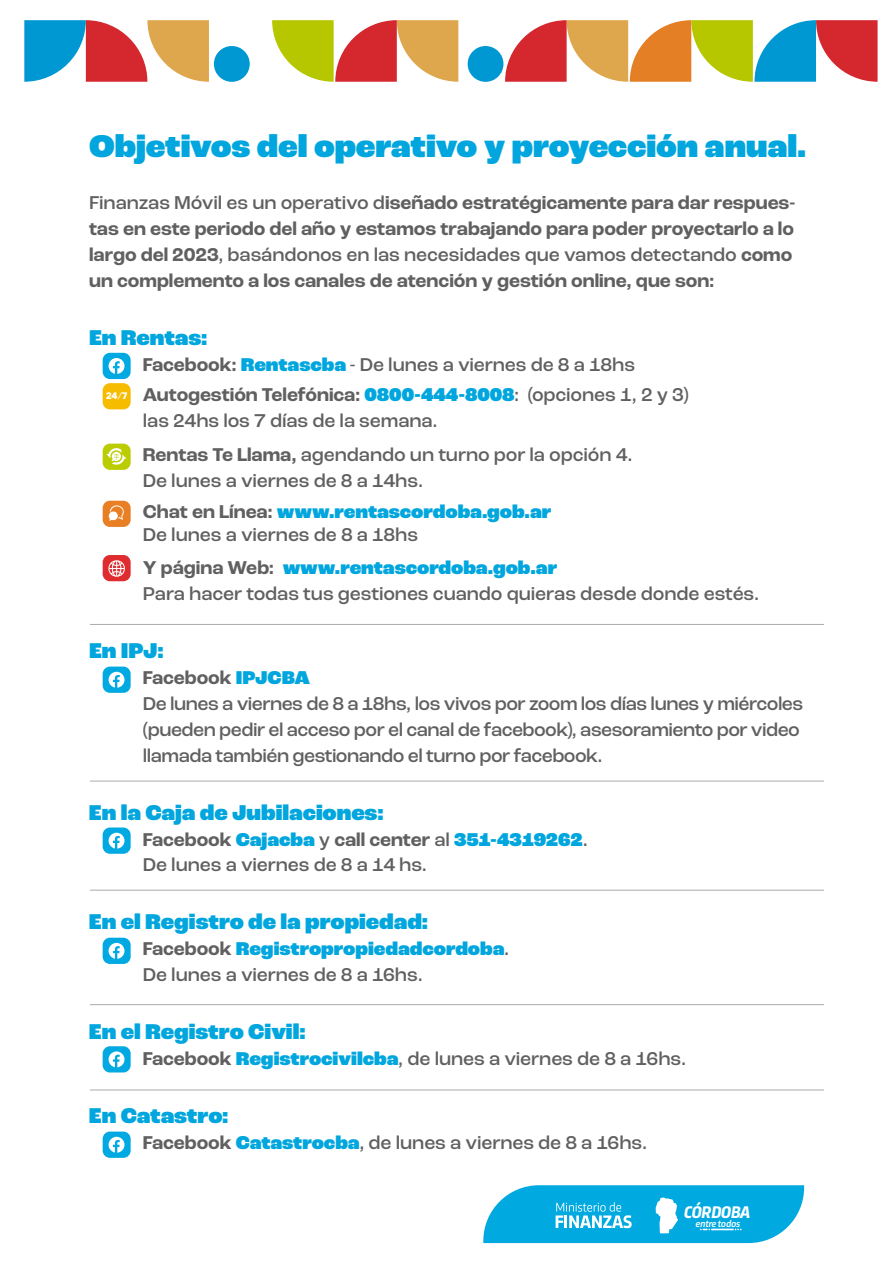
<style>
.page{position:relative;width:893px;height:1263px;background:#fff}
.page>*{position:absolute;margin:0;border:0;box-sizing:border-box;transform-origin:0 0}
.t1{font:900 33px "Roc Grotesk";letter-spacing:-.005em;color:#00a6dd}
.t2{font:900 22.5px "Roc Grotesk";color:#00a6dd}
.t3{font:500 19.5px/26px "Roc Grotesk";letter-spacing:-.01em;color:#606060}
.t4{font:700 19.5px/26px "Roc Grotesk";color:#606060}
.t5{font:900 19.5px/33.8px "Roc Grotesk";letter-spacing:-.005em;color:#00a6dd}
.t6{font:italic 700 17.55px "Trasandina";letter-spacing:-.025em;color:#fff}
.t7{font:900 10.35px "Firme";color:#fff}
.t8{font:italic 500 10.05px "Trasandina";letter-spacing:-.015em;color:#fff}
.s1{font-weight:500}
.s2{font-weight:700}
.s3{font-weight:900;color:#00a6dd}
.s4{font-weight:500;color:#606060}
.s5{font-weight:700;color:#606060}
</style>
<div class="page">
<svg style="left:483px;top:1185px;width:321px;height:58px;background:#25b5e4"></svg>
<svg style="left:505px;top:20px;width:372px;height:62px"></svg>
<svg style="left:24px;top:20px;width:185px;height:62px"></svg>
<svg style="left:272px;top:20px;width:186px;height:62px"></svg>
<div style="left:468px;top:46px;width:35px;height:36px;background:#0098d2;border-radius:50%"></div>
<div style="left:214px;top:46px;width:36px;height:36px;background:#0098d2;border-radius:50%"></div>
<div style="left:103px;top:444px;width:28px;height:26px;background:#bc0;border-radius:7px"></div>
<svg style="left:106px;top:448px;width:21px;height:17px"></svg>
<div style="left:103px;top:353px;width:28px;height:26px;background:#00a9e1;border-radius:7px"></div>
<svg style="left:109px;top:358px;width:16px;height:16px"></svg>
<div style="left:103px;top:667px;width:28px;height:26px;background:#00a9e1;border-radius:7px"></div>
<svg style="left:109px;top:672px;width:16px;height:16px"></svg>
<div style="left:103px;top:827px;width:28px;height:27px;background:#00a9e1;border-radius:7px"></div>
<svg style="left:109px;top:833px;width:16px;height:16px"></svg>
<div style="left:103px;top:938px;width:28px;height:26px;background:#00a9e1;border-radius:7px"></div>
<svg style="left:109px;top:943px;width:16px;height:16px"></svg>
<div style="left:103px;top:1046px;width:28px;height:26px;background:#00a9e1;border-radius:7px"></div>
<svg style="left:109px;top:1051px;width:16px;height:16px"></svg>
<div style="left:103px;top:1131px;width:28px;height:27px;background:#00a9e1;border-radius:7px"></div>
<svg style="left:109px;top:1137px;width:16px;height:16px"></svg>
<div style="left:103px;top:555px;width:28px;height:26px;background:#df2d2f;border-radius:7px"></div>
<svg style="left:108px;top:560px;width:17px;height:17px"></svg>
<div style="left:103px;top:501px;width:28px;height:26px;background:#e97f24;border-radius:7px"></div>
<svg style="left:109px;top:505px;width:15px;height:16px"></svg>
<div style="left:103px;top:383px;width:28px;height:26px;background:#f6bc00;border-radius:7px"></div>
<hr style="left:90px;top:624px;width:734px;height:1px;background:#aaa">
<hr style="left:90px;top:781px;width:734px;height:1px;background:#aaa">
<hr style="left:90px;top:890px;width:734px;height:1px;background:#aaa">
<hr style="left:90px;top:1004px;width:734px;height:1px;background:#aaa">
<hr style="left:90px;top:1090px;width:734px;height:1px;background:#aaa">
<h1 class="t1" style="left:89px;top:126px;width:719px">Objetivos del operativo y proyección anual.</h1>
<p class="t4" style="left:89px;top:190px;width:708px"><span class="s1">Finanzas Móvil es un operativo d</span>iseñado estratégicamente para dar respues&shy;tas en este periodo del año y estamos trabajando para poder proyectarlo a lo largo del 2023<span class="s1">, basándonos en las necesidades que vamos detectando</span> como un complemento a los canales de atención y gestión online, que son:</p>
<p class="t2" style="left:89px;top:323px;width:120px">En Rentas:</p>
<p class="t3" style="left:143px;top:349px;width:547px;line-height:30.8px"><span class="s2">Facebook:</span> <span class="s3">Rentascba</span> - De lunes a viernes de 8 a 18hs<br><span class="s2">Autogestión Telefónica:</span> <span class="s3">0800-444-8008</span>: (opciones 1, 2 y 3)</p>
<p class="t3" style="left:143px;top:404px;width:491px;line-height:33.8px">las 24hs los 7 días de la semana.<br><span class="s2">Rentas Te Llama,</span> agendando un turno por la opción 4.</p>
<p class="t3" style="left:143px;top:465px;width:410px;line-height:30.8px">De lunes a viernes de 8 a 14hs.<br><span class="s2">Chat en Línea:</span> <span class="s3">www.rentascordoba.gob.ar</span></p>
<p class="t5" style="left:143px;top:518px;width:416px"><span class="s4">De lunes a viernes de 8 a 18hs<br></span><span class="s5">Y página Web:</span> www.rentascordoba.gob.ar</p>
<p class="t3" style="left:143px;top:581px;width:618px">Para hacer todas tus gestiones cuando quieras desde donde estés.</p>
<p class="t2" style="left:89px;top:637px;width:76px">En IPJ:</p>
<p class="t3" style="left:143px;top:665px;width:662px"><span class="s2">Facebook</span> <span class="s3">IPJCBA<br></span>De lunes a viernes de 8 a 18hs, los vivos por zoom los días lunes y miércoles (pueden pedir el acceso por el canal de facebook), asesoramiento por video llamada también gestionando el turno por facebook.</p>
<p class="t2" style="left:89px;top:798px;width:296px">En la Caja de Jubilaciones:</p>
<p class="t3" style="left:143px;top:826px;width:447px"><span class="s2">Facebook</span> <span class="s3">Cajacba</span> y <span class="s2">call center</span> al <span class="s3">351-4319262</span>.<br>De lunes a viernes de 8 a 14 hs.</p>
<p class="t7" style="left:106px;top:390px;width:23px">24/7</p>
<p class="t2" style="left:89px;top:908px;width:341px">En el Registro de la propiedad:</p>
<p class="t3" style="left:143px;top:936px;width:368px"><span class="s2">Facebook</span> <span class="s3">Registropropiedadcordoba</span>.<br>De lunes a viernes de 8 a 16hs.</p>
<p class="t2" style="left:89px;top:1018px;width:218px">En el Registro Civil:</p>
<p class="t3" style="left:143px;top:1046px;width:545px"><span class="s2">Facebook</span> <span class="s3">Registrocivilcba</span>, de lunes a viernes de 8 a 16hs.</p>
<p class="t2" style="left:89px;top:1101px;width:141px">En Catastro:</p>
<p class="t3" style="left:143px;top:1129px;width:506px"><span class="s2">Facebook</span> <span class="s3">Catastrocba</span>, de lunes a viernes de 8 a 16hs.</p>
<p class="t6" style="left:684px;top:1199px;width:68px">CÓRDOBA</p>
<p class="t8" style="left:695px;top:1216px;width:46px">entre todos</p>
</div>
